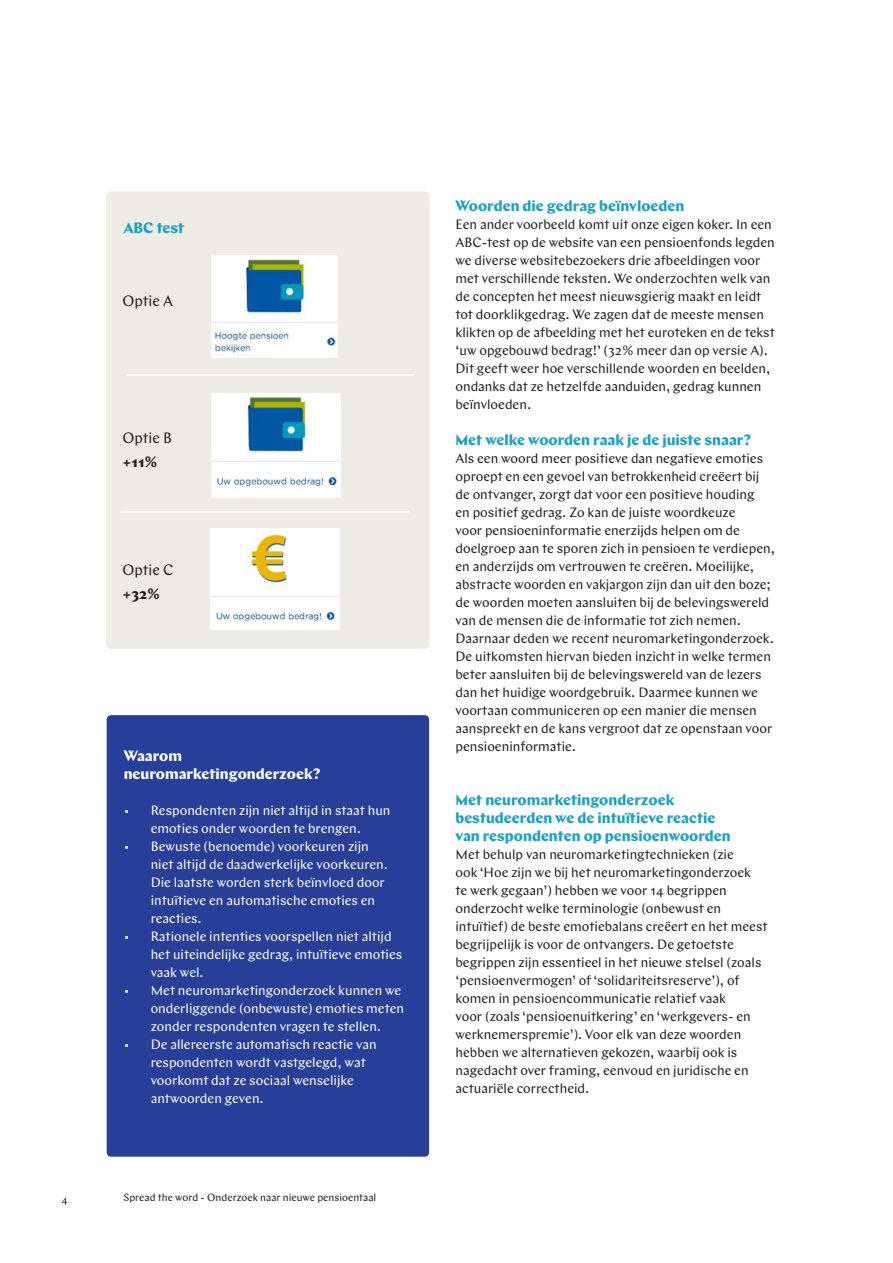
<style>
.page{position:relative;width:893px;height:1263px;background:#fff}
.page>*{position:absolute;margin:0;border:0;box-sizing:border-box;transform-origin:0 0}
.Tussenkopje{font:700 15px/18px "Chap APG";color:#1aa1c4}
.Tussenkopje-2{font:700 15px/18px "Chap APG";color:#fff}
.t1{font:15px "Chap APG";color:#231f20}
.t2{font:700 15px "Chap APG";color:#231f20}
.Broodtekst{font:13.5px/18px "Chap APG";color:#231f20}
.t3{font:13.5px/18px "Chap APG";color:#fff}
.t4{font:10.5px "Chap APG";color:#231f20}
</style>
<div class="page">
<div style="left:107px;top:715px;width:322px;height:442px;background:#283f99;border-radius:4px"></div>
<div style="left:106px;top:191px;width:323px;height:458px;background:#efece6;border-radius:4px"></div>
<img style="left:211px;top:256px;width:127px;height:102px">
<img style="left:212px;top:394px;width:129px;height:103px">
<img style="left:211px;top:528px;width:128px;height:101px">
<hr style="left:126px;top:374px;width:288px;height:2px;background:#fff">
<hr style="left:121px;top:511px;width:288px;height:1px;background:#fff">
<p class="Tussenkopje" style="left:124px;top:218px;width:62px">ABC test</p>
<p class="t1" style="left:122px;top:292px;width:52px">Optie A</p>
<p class="t1" style="left:122px;top:429px;width:51px">Optie B</p>
<p class="t2" style="left:122px;top:452px;width:37px">+11%</p>
<p class="t1" style="left:122px;top:561px;width:53px">Optie C</p>
<p class="t2" style="left:122px;top:584px;width:39px">+32%</p>
<p class="Tussenkopje-2" style="left:124px;top:747px;width:198px">Waarom neuromarketingonderzoek?</p>
<p class="t3" style="left:124px;top:802px;width:268px;text-align:center">• Respondenten zijn niet altijd in staat hun emoties onder woorden te brengen.</p>
<p class="t3" style="left:151px;top:838px;width:239px;text-indent:-27px">• Bewuste (benoemde) voorkeuren zijn niet altijd de daadwerkelijke voorkeuren.<br>Die laatste worden sterk beïnvloed door intuïtieve en automatische emoties en reacties.</p>
<p class="t3" style="left:151px;top:928px;width:253px;text-indent:-27px">• Rationele intenties voorspellen niet altijd het uiteindelijke gedrag, intuïtieve emoties vaak wel.</p>
<p class="t3" style="left:151px;top:982px;width:255px;text-indent:-27px">• Met neuromarketingonderzoek kunnen we onderliggende (onbewuste) emoties meten zonder respondenten vragen te stellen.</p>
<p class="t3" style="left:151px;top:1036px;width:228px;text-indent:-27px">• De allereerste automatisch reactie van respondenten wordt vastgelegd, wat voorkomt dat ze sociaal wenselijke antwoorden geven.</p>
<p class="t4" style="left:62px;top:1193px;width:8px">4</p>
<p class="t4" style="left:123px;top:1190px;width:254px">Spread the word - Onderzoek naar nieuwe pensioentaal</p>
<p class="Tussenkopje" style="left:455px;top:197px;width:230px">Woorden die gedrag beïnvloeden</p>
<p class="Broodtekst" style="left:455px;top:215px;width:321px">Een ander voorbeeld komt uit onze eigen koker. In een ABC-test op de website van een pensioenfonds legden we diverse websitebezoekers drie afbeeldingen voor met verschillende teksten. We onderzochten welk van de concepten het meest nieuwsgierig maakt en leidt tot doorklikgedrag. We zagen dat de meeste mensen klikten op de afbeelding met het euroteken en de tekst ‘uw opgebouwd bedrag!’ (32% meer dan op versie A).<br>Dit geeft weer hoe verschillende woorden en beelden, ondanks dat ze hetzelfde aanduiden, gedrag kunnen beïnvloeden.</p>
<p class="Tussenkopje" style="left:455px;top:431px;width:297px">Met welke woorden raak je de juiste snaar?</p>
<p class="Broodtekst" style="left:455px;top:449px;width:321px">Als een woord meer positieve dan negatieve emoties oproept en een gevoel van betrokkenheid creëert bij de ontvanger, zorgt dat voor een positieve houding<br>en positief gedrag. Zo kan de juiste woordkeuze<br>voor pensioeninformatie enerzijds helpen om de doelgroep aan te sporen zich in pensioen te verdiepen, en anderzijds om vertrouwen te creëren. Moeilijke, abstracte woorden en vakjargon zijn dan uit den boze; de woorden moeten aansluiten bij de belevingswereld van de mensen die de informatie tot zich nemen.<br>Daarnaar deden we recent neuromarketingonderzoek.<br>De uitkomsten hiervan bieden inzicht in welke termen beter aansluiten bij de belevingswereld van de lezers dan het huidige woordgebruik. Daarmee kunnen we voortaan communiceren op een manier die mensen aanspreekt en de kans vergroot dat ze openstaan voor pensioeninformatie.</p>
<p class="Tussenkopje" style="left:455px;top:791px;width:277px">Met neuromarketingonderzoek bestudeerden we de intuïtieve reactie van respondenten op pensioenwoorden</p>
<p class="Broodtekst" style="left:455px;top:845px;width:314px">Met behulp van neuromarketingtechnieken (zie<br>ook ‘Hoe zijn we bij het neuromarketingonderzoek<br>te werk gegaan’) hebben we voor 14 begrippen onderzocht welke terminologie (onbewust en intuïtief) de beste emotiebalans creëert en het meest begrijpelijk is voor de ontvangers. De getoetste begrippen zijn essentieel in het nieuwe stelsel (zoals ‘pensioenvermogen’ of ‘solidariteitsreserve’), of komen in pensioencommunicatie relatief vaak<br>voor (zoals ‘pensioenuitkering’ en ‘werkgevers- en werknemerspremie’). Voor elk van deze woorden hebben we alternatieven gekozen, waarbij ook is nagedacht over framing, eenvoud en juridische en actuariële correctheid.</p>
</div>
